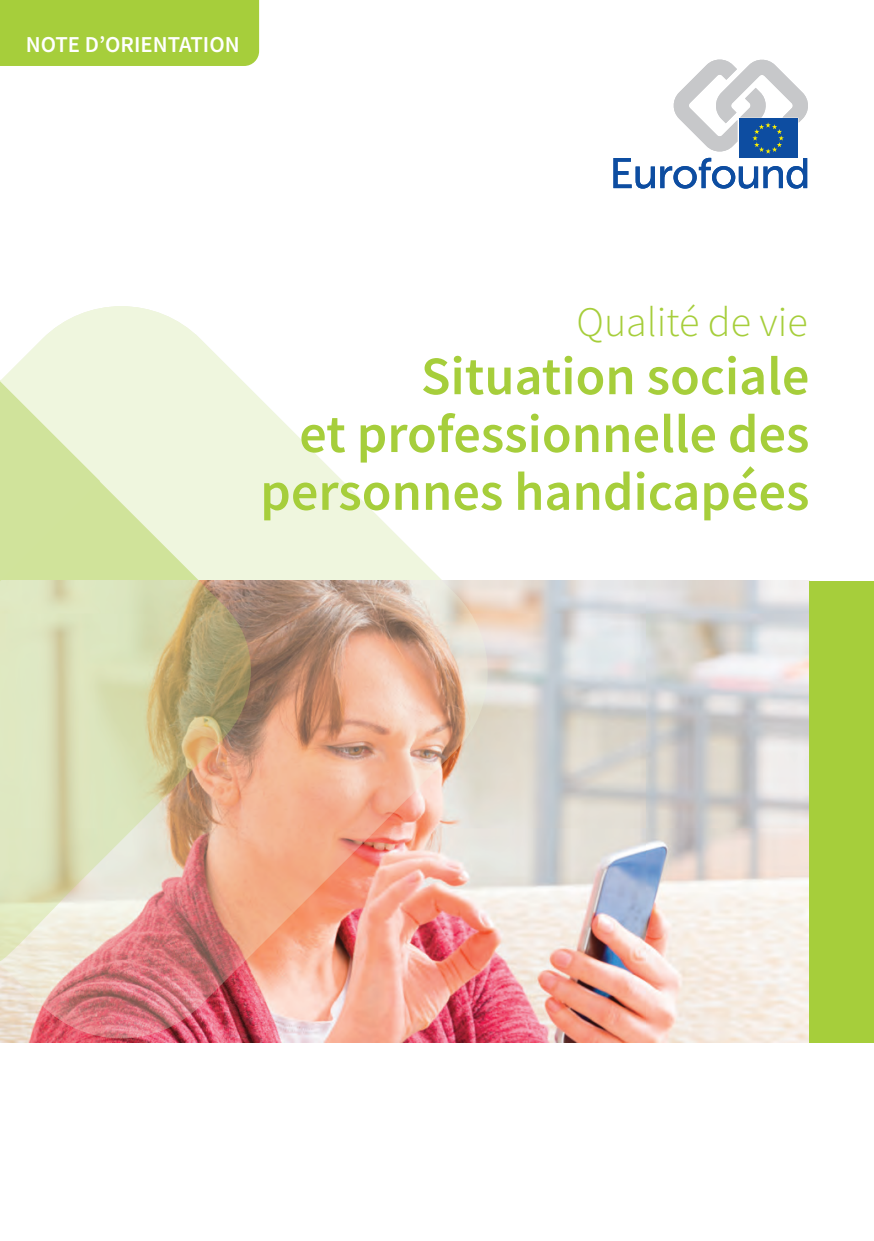
<style>
.page{position:relative;width:874px;height:1241px;background:#fff}
.page>*{position:absolute;margin:0;border:0;box-sizing:border-box;transform-origin:0 0}
.t1{font:600 54.25px/57.8px "Source Sans Pro";color:#a6ce3b;text-align:right}
.t2{font:300 42px "Source Sans Pro";color:#a6ce3b}
.t3{font:600 22.75px "Source Sans Pro";color:#fff}
</style>
<div class="page">
<div style="left:0;top:0;width:259px;height:66px;background:#a6ce3b"></div>
<svg style="left:613px;top:158px;width:41px;height:31px"></svg>
<svg style="left:660px;top:60px;width:147px;height:129px"></svg>
<svg style="left:498px;top:580px;width:311px;height:462px;background:#dfd4d1"></svg>
<img style="left:0;top:306px;width:498px;height:737px">
<svg style="left:0;top:381px;width:125px;height:582px;background:#dde4ba"></svg>
<div style="left:809px;top:580px;width:64px;height:462px;background:#a6ce3b"></div>
<p class="t3" style="left:26px;top:29px;width:215px">NOTE D’ORIENTATION</p>
<p class="t2" style="left:576px;top:296px;width:232px">Qualité de vie</p>
<p class="t1" style="left:260px;top:346px;width:550px">Situation sociale<br>et professionnelle des personnes handicapées</p>
</div>
